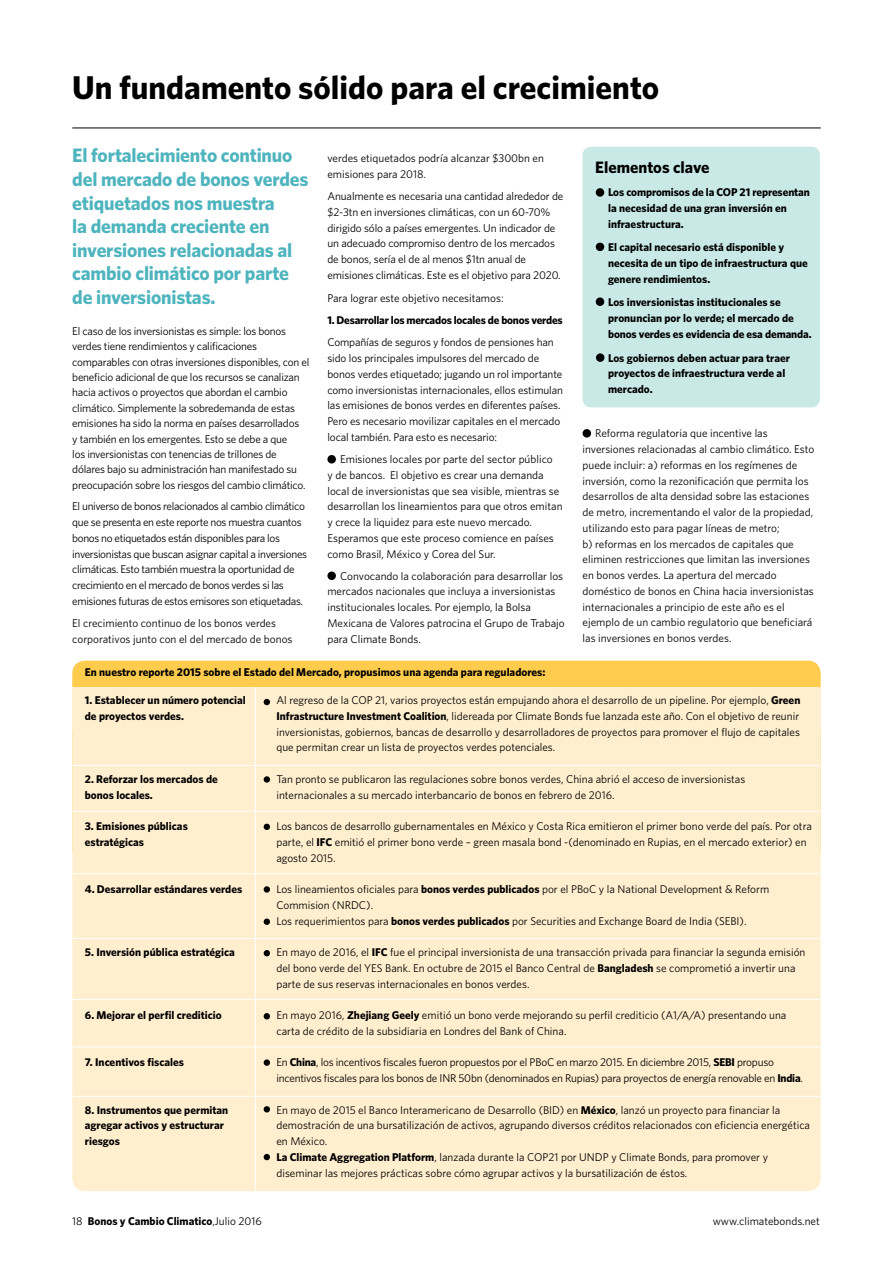
<style>
.page{position:relative;width:893px;height:1263px;background:#fff}
.page>*{position:absolute;margin:0;border:0;box-sizing:border-box;transform-origin:0 0}
.t1{font:700 33px "Whitney";color:#000}
.t2{font:700 19.5px/23.7px "Whitney";letter-spacing:-.01em;color:#4eb4be}
.t3{font:700 16.5px "Whitney";color:#000}
.t4{font:11.25px/15.8px "Whitney";color:#000}
.t5{font:700 11.25px/15.8px "Whitney";color:#000}
.t6{font:11.25px/15.5px "Whitney";letter-spacing:-.02em;color:#000}
.t7{font:11.25px/15.8px "Whitney";letter-spacing:-.03em;color:#000}
.t8{font:700 11.25px "Whitney";letter-spacing:-.02em;color:#000}
.s1{font-weight:700}
.s2{font-weight:400}
</style>
<div class="page">
<div style="left:72px;top:661px;width:749px;height:201px;background:#ffcc4e;border-radius:13px"></div>
<hr style="left:72px;top:128px;width:749px;height:1px;background:#000">
<div style="left:72px;top:687px;width:749px;height:504px;background:#ffefcf;border-radius:13px"></div>
<hr style="left:72px;top:765px;width:749px;height:1px;background:#fff">
<hr style="left:72px;top:811px;width:749px;height:1px;background:#fff">
<hr style="left:72px;top:873px;width:749px;height:1px;background:#fff">
<hr style="left:72px;top:938px;width:749px;height:1px;background:#fff">
<hr style="left:72px;top:999px;width:749px;height:1px;background:#fff">
<hr style="left:72px;top:1046px;width:749px;height:1px;background:#fff">
<hr style="left:72px;top:1096px;width:749px;height:1px;background:#fff">
<hr style="left:255px;top:687px;width:1px;height:503px;background:#fff">
<svg style="left:264px;top:699px;width:6px;height:6px"></svg>
<div style="left:264px;top:776px;width:6px;height:7px;background:#000;border-radius:50%"></div>
<svg style="left:264px;top:824px;width:6px;height:6px"></svg>
<div style="left:264px;top:886px;width:6px;height:7px;background:#000;border-radius:50%"></div>
<div style="left:264px;top:918px;width:6px;height:7px;background:#000;border-radius:50%"></div>
<svg style="left:264px;top:950px;width:6px;height:6px"></svg>
<svg style="left:264px;top:1013px;width:6px;height:6px"></svg>
<div style="left:264px;top:1059px;width:6px;height:7px;background:#000;border-radius:50%"></div>
<svg style="left:264px;top:1106px;width:6px;height:6px"></svg>
<svg style="left:264px;top:1154px;width:6px;height:6px"></svg>
<div style="left:583px;top:147px;width:237px;height:260px;background:#c9e9e6;border-radius:9px"></div>
<div style="left:596px;top:188px;width:8px;height:9px;background:#000;border-radius:50%"></div>
<div style="left:596px;top:243px;width:8px;height:8px;background:#000;border-radius:50%"></div>
<div style="left:596px;top:353px;width:8px;height:9px;background:#000;border-radius:50%"></div>
<div style="left:596px;top:297px;width:8px;height:9px;background:#000;border-radius:50%"></div>
<div style="left:327px;top:571px;width:9px;height:9px;background:#000;border-radius:50%"></div>
<div style="left:327px;top:455px;width:9px;height:8px;background:#000;border-radius:50%"></div>
<div style="left:583px;top:429px;width:8px;height:9px;background:#000;border-radius:50%"></div>
<h1 class="t1" style="left:72px;top:65px;width:588px">Un fundamento sólido para el crecimiento</h1>
<h2 class="t2" style="left:72px;top:143px;width:238px">El fortalecimiento continuo del mercado de bonos verdes etiquetados nos muestra<br>la demanda creciente en inversiones relacionadas al cambio climático por parte de inversionistas.</h2>
<p class="t6" style="left:72px;top:323px;width:239px">El caso de los inversionistas es simple: los bonos verdes tiene rendimientos y calificaciones comparables con otras inversiones disponibles, con el beneficio adicional de que los recursos se canalizan hacia activos o proyectos que abordan el cambio climático. Simplemente la sobredemanda de estas emisiones ha sido la norma en países desarrollados<br>y también en los emergentes. Esto se debe a que<br>los inversionistas con tenencias de trillones de dólares bajo su administración han manifestado su preocupación sobre los riesgos del cambio climático.</p>
<p class="t7" style="left:72px;top:498px;width:236px">El universo de bonos relacionados al cambio climático que se presenta en este reporte nos muestra cuantos bonos no etiquetados están disponibles para los inversionistas que buscan asignar capital a inversiones climáticas. Esto también muestra la oportunidad de crecimiento en el mercado de bonos verdes si las emisiones futuras de estos emisores son etiquetadas.</p>
<p class="t4" style="left:72px;top:615px;width:222px">El crecimiento continuo de los bonos verdes corporativos junto con el del mercado de bonos</p>
<p class="t4" style="left:327px;top:150px;width:218px">verdes etiquetados podría alcanzar $300bn en emisiones para 2018.</p>
<p class="t4" style="left:327px;top:188px;width:238px">Anualmente es necesaria una cantidad alrededor de $2-3tn en inversiones climáticas, con un 60-70% dirigido sólo a países emergentes. Un indicador de un adecuado compromiso dentro de los mercados de bonos, sería el de al menos $1tn anual de emisiones climáticas. Este es el objetivo para 2020.</p>
<p class="t4" style="left:327px;top:290px;width:178px">Para lograr este objetivo necesitamos:</p>
<p class="t8" style="left:327px;top:313px;width:237px">1. Desarrollar los mercados locales de bonos verdes</p>
<p class="t4" style="left:327px;top:334px;width:237px">Compañías de seguros y fondos de pensiones han sido los principales impulsores del mercado de bonos verdes etiquetado; jugando un rol importante como inversionistas internacionales, ellos estimulan las emisiones de bonos verdes en diferentes países.<br>Pero es necesario movilizar capitales en el mercado local también. Para esto es necesario:</p>
<p class="t4" style="left:327px;top:451px;width:237px;text-indent:13px">Emisiones locales por parte del sector público<br>y de bancos. El objetivo es crear una demanda local de inversionistas que sea visible, mientras se desarrollan los lineamientos para que otros emitan y crece la liquidez para este nuevo mercado.<br>Esperamos que este proceso comience en países como Brasil, México y Corea del Sur.</p>
<p class="t4" style="left:327px;top:568px;width:239px;text-indent:13px">Convocando la colaboración para desarrollar los mercados nacionales que incluya a inversionistas institucionales locales. Por ejemplo, la Bolsa Mexicana de Valores patrocina el Grupo de Trabajo para Climate Bonds.</p>
<p class="t5" style="left:85px;top:664px;width:462px">En nuestro reporte 2015 sobre el Estado del Mercado, propusimos una agenda para reguladores:</p>
<h3 class="t3" style="left:595px;top:156px;width:116px">Elementos clave</h3>
<p class="t5" style="left:608px;top:184px;width:203px">Los compromisos de la COP 21 representan la necesidad de una gran inversión en infraestructura.</p>
<p class="t5" style="left:608px;top:239px;width:201px">El capital necesario está disponible y necesita de un tipo de infraestructura que genere rendimientos.</p>
<p class="t5" style="left:608px;top:294px;width:205px">Los inversionistas institucionales se pronuncian por lo verde; el mercado de bonos verdes es evidencia de esa demanda.</p>
<p class="t5" style="left:608px;top:349px;width:183px">Los gobiernos deben actuar para traer proyectos de infraestructura verde al mercado.</p>
<p class="t4" style="left:583px;top:425px;width:233px;text-indent:13px">Reforma regulatoria que incentive las inversiones relacionadas al cambio climático. Esto puede incluir: a) reformas en los regímenes de inversión, como la rezonificación que permita los desarrollos de alta densidad sobre las estaciones de metro, incrementando el valor de la propiedad, utilizando esto para pagar líneas de metro;<br>b) reformas en los mercados de capitales que eliminen restricciones que limitan las inversiones en bonos verdes. La apertura del mercado doméstico de bonos en China hacia inversionistas internacionales a principio de este año es el ejemplo de un cambio regulatorio que beneficiará las inversiones en bonos verdes.</p>
<p class="t5" style="left:85px;top:692px;width:163px">1. Establecer un número potencial de proyectos verdes.</p>
<p class="t5" style="left:85px;top:771px;width:134px">2. Reforzar los mercados de bonos locales.</p>
<p class="t5" style="left:85px;top:818px;width:105px">3. Emisiones públicas estratégicas</p>
<p class="t5" style="left:85px;top:881px;width:159px">4. Desarrollar estándares verdes</p>
<p class="t5" style="left:85px;top:944px;width:152px">5. Inversión pública estratégica</p>
<p class="t5" style="left:85px;top:1007px;width:138px">6. Mejorar el perfil crediticio</p>
<p class="t5" style="left:85px;top:1054px;width:101px">7. Incentivos fiscales</p>
<p class="t5" style="left:85px;top:1101px;width:145px">8. Instrumentos que permitan agregar activos y estructurar riesgos</p>
<p class="t4" style="left:276px;top:692px;width:525px;text-align:justify">Al regreso de la COP 21, varios proyectos están empujando ahora el desarrollo de un pipeline. Por ejemplo, <span class="s1">Green Infrastructure Investment Coalition</span>, lidereada por Climate Bonds fue lanzada este año. Con el objetivo de reunir inversionistas, gobiernos, bancas de desarrollo y desarrolladores de proyectos para promover el flujo de capitales que permitan crear un lista de proyectos verdes potenciales.</p>
<p class="t4" style="left:276px;top:771px;width:470px">Tan pronto se publicaron las regulaciones sobre bonos verdes, China abrió el acceso de inversionistas internacionales a su mercado interbancario de bonos en febrero de 2016.</p>
<p class="t4" style="left:276px;top:818px;width:537px">Los bancos de desarrollo gubernamentales en México y Costa Rica emitieron el primer bono verde del país. Por otra parte, el <span class="s1">IFC</span> emitió el primer bono verde – green masala bond -(denominado en Rupias, en el mercado exterior) en agosto 2015.</p>
<p class="t4" style="left:276px;top:881px;width:494px">Los lineamientos oficiales para <span class="s1">bonos verdes publicados</span> por el PBoC y la National Development &amp; Reform<br>Commision (NRDC).<br>Los requerimientos para <span class="s1">bonos verdes publicados</span> por Securities and Exchange Board de India (SEBI).</p>
<p class="t4" style="left:276px;top:944px;width:531px">En mayo de 2016, el <span class="s1">IFC</span> fue el principal inversionista de una transacción privada para financiar la segunda emisión del bono verde del YES Bank. En octubre de 2015 el Banco Central de <span class="s1">Bangladesh</span> se comprometió a invertir una parte de sus reservas internacionales en bonos verdes.</p>
<p class="t4" style="left:276px;top:1007px;width:511px">En mayo 2016, <span class="s1">Zhejiang Geely</span> emitió un bono verde mejorando su perfil crediticio (A1/A/A) presentando una carta de crédito de la subsidiaria en Londres del Bank of China.</p>
<p class="t6" style="left:276px;top:1054px;width:528px">En <span class="s1">China</span>, los incentivos fiscales fueron propuestos por el PBoC en marzo 2015. En diciembre 2015, <span class="s1">SEBI</span> propuso incentivos fiscales para los bonos de INR 50bn (denominados en Rupias) para proyectos de energía renovable en <span class="s1">India</span>.</p>
<p class="t4" style="left:276px;top:1101px;width:535px">En mayo de 2015 el Banco Interamericano de Desarrollo (BID) en <span class="s1">México</span>, lanzó un proyecto para financiar la demostración de una bursatilización de activos, agrupando diversos créditos relacionados con eficiencia energética en México.<br><span class="s1">La Climate Aggregation Platform</span>, lanzada durante la COP21 por UNDP y Climate Bonds, para promover y diseminar las mejores prácticas sobre cómo agrupar activos y la bursatilización de éstos.</p>
<p class="t5" style="left:72px;top:1213px;width:191px"><span class="s2">18</span> Bonos y Cambio Climatico<span class="s2">,Julio 2016</span></p>
<p class="t4" style="left:713px;top:1213px;width:109px">www.climatebonds.net</p>
</div>
